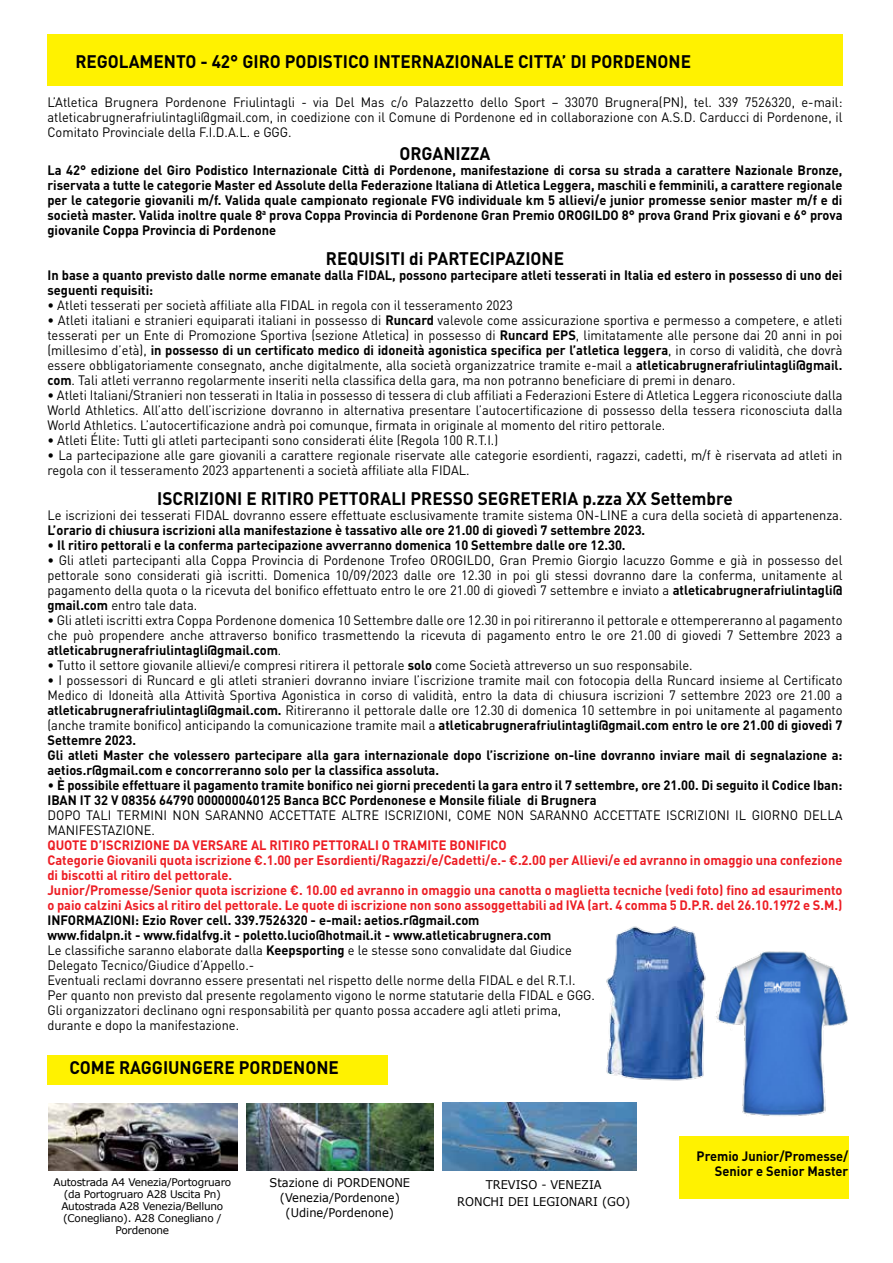
<style>
.page{position:relative;width:893px;height:1263px;background:#fff}
.page>*{position:absolute;margin:0;border:0;box-sizing:border-box;transform-origin:0 0}
.t1{font:700 18px "DIN Pro";color:#000;scale:.95 1}
.t2{font:13.5px/15px "DIN Pro";color:#000;scale:.95 1}
.t3{font:700 13.5px/15px "DIN Pro";color:#000;text-align:justify;scale:.95 1}
.t4{font:700 13.5px/15px "DIN Pro";color:#ed1d24;scale:.95 1}
.t5{font:12px/15px "Verdana";color:#000;text-align:center;scale:.95 1}
.t6{font:10.5px/12px "Verdana";letter-spacing:-.025em;color:#000;text-align:center}
.s1{font-weight:700}
</style>
<div class="page">
<img style="left:716px;top:951px;width:132px;height:165px">
<img style="left:442px;top:1102px;width:194px;height:69px">
<img style="left:247px;top:1104px;width:186px;height:67px">
<img style="left:48px;top:1104px;width:189px;height:67px">
<div style="left:47px;top:34px;width:796px;height:51px;background:#fff200"></div>
<div style="left:47px;top:1055px;width:341px;height:29px;background:#fff200"></div>
<img style="left:606px;top:926px;width:100px;height:155px">
<div style="left:679px;top:1136px;width:169px;height:63px;background:#fff200"></div>
<h1 class="t1" style="left:75px;top:47px;width:649px">REGOLAMENTO - 42° GIRO PODISTICO INTERNAZIONALE CITTA’ DI PORDENONE</h1>
<p class="t2" style="left:47px;top:94px;width:838px;text-align:justify">L’Atletica Brugnera Pordenone Friulintagli - via Del Mas c/o Palazzetto dello Sport – 33070 Brugnera(PN), tel. 339 7526320, e-mail: atleticabrugnerafriulintagli@gmail.com, in coedizione con il Comune di Pordenone ed in collaborazione con A.S.D. Carducci di Pordenone, il Comitato Provinciale della F.I.D.A.L. e GGG.</p>
<h1 class="t1" style="left:399px;top:138px;width:97px">ORGANIZZA</h1>
<p class="t3" style="left:47px;top:161px;width:838px">La 42° edizione del Giro Podistico Internazionale Città di Pordenone, manifestazione di corsa su strada a carattere Nazionale Bronze, riservata a tutte le categorie Master ed Assolute della Federazione Italiana di Atletica Leggera, maschili e femminili, a carattere regionale per le categorie giovanili m/f. Valida quale campionato regionale FVG individuale km 5 allievi/e junior promesse senior master m/f e di società master. Valida inoltre quale 8<sup>a</sup> prova Coppa Provincia di Pordenone Gran Premio OROGILDO 8° prova Grand Prix giovani e 6° prova giovanile Coppa Provincia di Pordenone</p>
<h1 class="t1" style="left:326px;top:243px;width:252px">REQUISITI di PARTECIPAZIONE</h1>
<p class="t3" style="left:47px;top:266px;width:838px">In base a quanto previsto dalle norme emanate dalla FIDAL, possono partecipare atleti tesserati in Italia ed estero in possesso di uno dei seguenti requisiti:</p>
<p class="t2" style="left:47px;top:296px;width:838px">∙ Atleti tesserati per società affiliate alla FIDAL in regola con il tesseramento 2023<br>∙ Atleti italiani e stranieri equiparati italiani in possesso di <span class="s1">Runcard</span> valevole come assicurazione sportiva e permesso a competere, e atleti tesserati per un Ente di Promozione Sportiva (sezione Atletica) in possesso di <span class="s1">Runcard EPS</span>, limitatamente alle persone dai 20 anni in poi (millesimo d’età), <span class="s1">in possesso di un certificato medico di idoneità agonistica specifica per l’atletica leggera</span>, in corso di validità, che dovrà essere obbligatoriamente consegnato, anche digitalmente, alla società organizzatrice tramite e-mail a <span class="s1">atleticabrugnerafriulintagli@gmail. com</span>. Tali atleti verranno regolarmente inseriti nella classifica della gara, ma non potranno beneficiare di premi in denaro.<br>∙ Atleti Italiani/Stranieri non tesserati in Italia in possesso di tessera di club affiliati a Federazioni Estere di Atletica Leggera riconosciute dalla World Athletics. All’atto dell’iscrizione dovranno in alternativa presentare l’autocertificazione di possesso della tessera riconosciuta dalla World Athletics. L’autocertificazione andrà poi comunque, firmata in originale al momento del ritiro pettorale.<br>∙ Atleti Élite: Tutti gli atleti partecipanti sono considerati élite (Regola 100 R.T.I.)<br>∙ La partecipazione alle gare giovanili a carattere regionale riservate alle categorie esordienti, ragazzi, cadetti, m/f è riservata ad atleti in regola con il tesseramento 2023 appartenenti a società affiliate alla FIDAL.</p>
<h1 class="t1" style="left:157px;top:483px;width:607px">ISCRIZIONI E RITIRO PETTORALI PRESSO SEGRETERIA p.zza XX Settembre</h1>
<p class="t2" style="left:47px;top:506px;width:838px">Le iscrizioni dei tesserati FIDAL dovranno essere effettuate esclusivamente tramite sistema ON-LINE a cura della società di appartenenza.</p>
<p class="t2" style="left:47px;top:521px;width:838px"><span class="s1">L’orario di chiusura iscrizioni alla manifestazione è tassativo alle ore 21.00 di giovedì 7 settembre 2023.<br></span>∙ <span class="s1">Il ritiro pettorali e la conferma partecipazione avverranno domenica 10 Settembre dalle ore 12.30.<br></span>∙ Gli atleti partecipanti alla Coppa Provincia di Pordenone Trofeo OROGILDO, Gran Premio Giorgio Iacuzzo Gomme e già in possesso del pettorale sono considerati già iscritti. Domenica 10/09/2023 dalle ore 12.30 in poi gli stessi dovranno dare la conferma, unitamente al pagamento della quota o la ricevuta del bonifico effettuato entro le ore 21.00 di giovedì 7 settembre e inviato a <span class="s1">atleticabrugnerafriulintagli@ gmail.com</span> entro tale data.<br>∙ Gli atleti iscritti extra Coppa Pordenone domenica 10 Settembre dalle ore 12.30 in poi ritireranno il pettorale e ottempereranno al pagamento che può propendere anche attraverso bonifico trasmettendo la ricevuta di pagamento entro le ore 21.00 di giovedi 7 Settembre 2023 a <span class="s1">atleticabrugnerafriulintagli@gmail.com</span>.<br>∙ Tutto il settore giovanile allievi/e compresi ritirera il pettorale <span class="s1">solo</span> come Società attreverso un suo responsabile.<br>∙ I possessori di Runcard e gli atleti stranieri dovranno inviare l’iscrizione tramite mail con fotocopia della Runcard insieme al Certificato Medico di Idoneità alla Attività Sportiva Agonistica in corso di validità, entro la data di chiusura iscrizioni 7 settembre 2023 ore 21.00 a <span class="s1">atleticabrugnerafriulintagli@gmail.com.</span> Ritireranno il pettorale dalle ore 12.30 di domenica 10 settembre in poi unitamente al pagamento (anche tramite bonifico) anticipando la comunicazione tramite mail a <span class="s1">atleticabrugnerafriulintagli@gmail.com entro le ore 21.00 di giovedì 7<br>Settemre 2023.<br>Gli atleti Master che volessero partecipare alla gara internazionale dopo l’iscrizione on-line dovranno inviare mail di segnalazione a: aetios.r@gmail.com e concorreranno solo per la classifica assoluta.<br>∙ È possibile effettuare il pagamento tramite bonifico nei giorni precedenti la gara entro il 7 settembre, ore 21.00. Di seguito il Codice Iban:<br>IBAN IT 32 V 08356 64790 000000040125 Banca BCC Pordenonese e Monsile filiale di Brugnera</span></p>
<p class="t2" style="left:47px;top:806px;width:838px">DOPO TALI TERMINI NON SARANNO ACCETTATE ALTRE ISCRIZIONI, COME NON SARANNO ACCETTATE ISCRIZIONI IL GIORNO DELLA<br>MANIFESTAZIONE.</p>
<p class="t4" style="left:47px;top:836px;width:838px">QUOTE D’ISCRIZIONE DA VERSARE AL RITIRO PETTORALI O TRAMITE BONIFICO<br>Categorie Giovanili quota iscrizione €.1.00 per Esordienti/Ragazzi/e/Cadetti/e.- €.2.00 per Allievi/e ed avranno in omaggio una confezione di biscotti al ritiro del pettorale.<br>Junior/Promesse/Senior quota iscrizione €. 10.00 ed avranno in omaggio una canotta o maglietta tecniche (vedi foto) fino ad esaurimento o paio calzini Asics al ritiro del pettorale. Le quote di iscrizione non sono assoggettabili ad IVA (art. 4 comma 5 D.P.R. del 26.10.1972 e S.M.)</p>
<p class="t2" style="left:47px;top:911px;width:578px"><span class="s1">INFORMAZIONI: Ezio Rover cell. 339.7526320 - e-mail: aetios.r@gmail.com<br>www.fidalpn.it - www.fidalfvg.it - poletto.lucio@hotmail.it - www.atleticabrugnera.com<br></span>Le classifiche saranno elaborate dalla <span class="s1">Keepsporting</span> e le stesse sono convalidate dal Giudice Delegato Tecnico/Giudice d’Appello.-<br>Eventuali reclami dovranno essere presentati nel rispetto delle norme della FIDAL e del R.T.I.<br>Per quanto non previsto dal presente regolamento vigono le norme statutarie della FIDAL e GGG.<br>Gli organizzatori declinano ogni responsabilità per quanto possa accadere agli atleti prima, durante e dopo la manifestazione.</p>
<h1 class="t1" style="left:69px;top:1052px;width:285px">COME RAGGIUNGERE PORDENONE</h1>
<p class="t6" style="left:53px;top:1176px;width:179px">Autostrada A4 Venezia/Portogruaro (da Portogruaro A28 Uscita Pn)<br>Autostrada A28 Venezia/Belluno (Conegliano). A28 Conegliano /<br>Pordenone</p>
<p class="t5" style="left:270px;top:1175px;width:149px">Stazione di PORDENONE (Venezia/Pordenone) (Udine/Pordenone)</p>
<p class="t5" style="left:457px;top:1177px;width:184px;line-height:16.5px">TREVISO - VENEZIA<br>RONCHI DEI LEGIONARI (GO)</p>
<p class="t3" style="left:697px;top:1147px;width:161px;text-align:right">Premio Junior/Promesse/<br>Senior e Senior Master</p>
</div>
